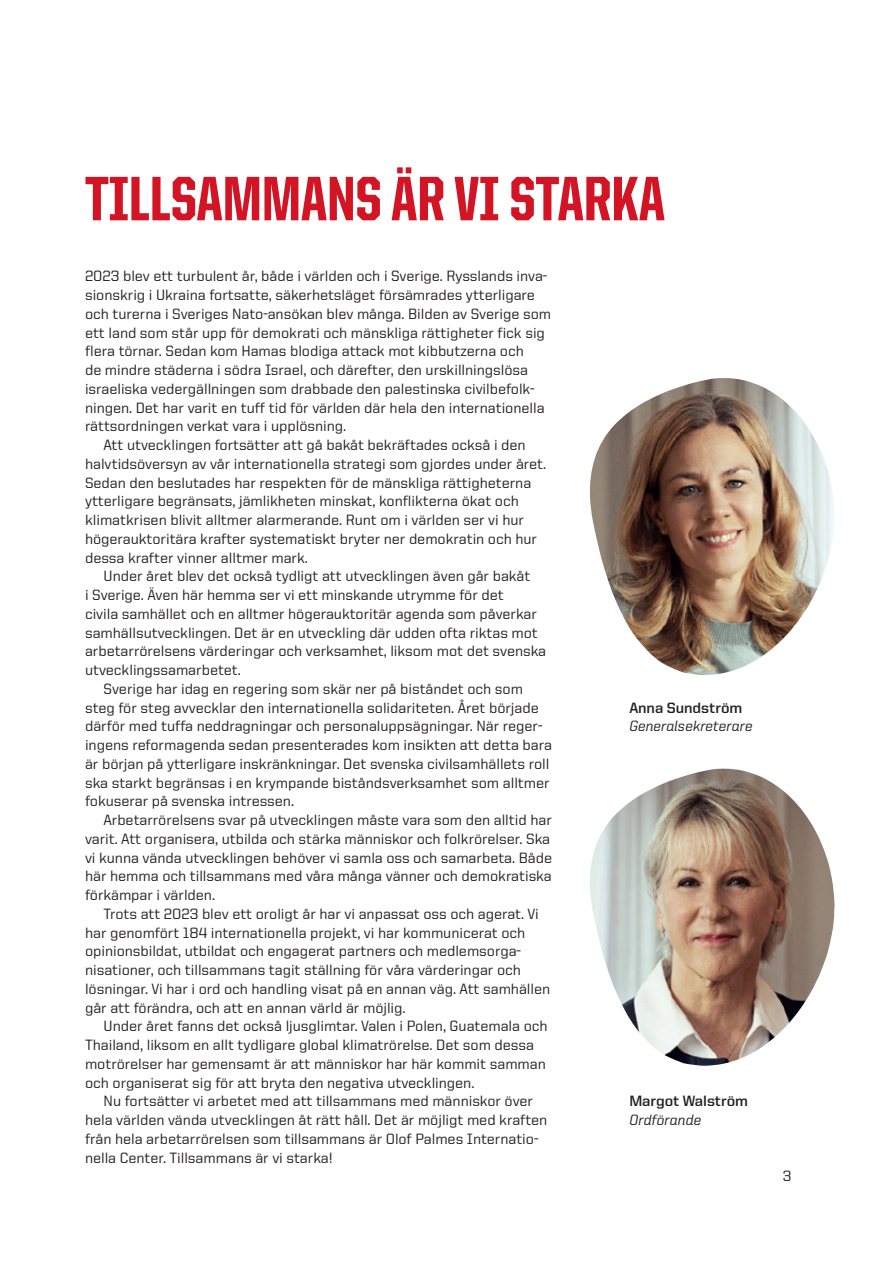
<style>
.page{position:relative;width:893px;height:1263px;background:#fff}
.page>*{position:absolute;margin:0;border:0;box-sizing:border-box;transform-origin:0 0}
.t1{font:800 63px "United Sans Cond";color:#d31425}
.t2{font:500 15px "United Sans Reg";letter-spacing:-.005em;color:#231f20}
.t3{font:500 15px "United Italic Reg";letter-spacing:-.01em;color:#231f20}
.t4{font:700 15px "United Sans Reg";letter-spacing:-.005em;color:#231f20}
</style>
<div class="page">
<img style="left:590px;top:378px;width:244px;height:297px">
<img style="left:590px;top:769px;width:245px;height:297px">
<h1 class="t1" style="left:85px;top:166px;width:581px">TILLSAMMANS ÄR VI STARKA</h1>
<p class="t2" style="left:85px;top:268px;width:464px">2023 blev ett turbulent år, både i världen och i Sverige. Rysslands inva-</p>
<p class="t2" style="left:85px;top:287px;width:452px">sionskrig i Ukraina fortsatte, säkerhetsläget försämrades ytterligare</p>
<p class="t2" style="left:85px;top:305px;width:468px">och turerna i Sveriges Nato-ansökan blev många. Bilden av Sverige som</p>
<p class="t2" style="left:85px;top:324px;width:461px">ett land som står upp för demokrati och mänskliga rättigheter fick sig</p>
<p class="t2" style="left:85px;top:343px;width:440px">flera törnar. Sedan kom Hamas blodiga attack mot kibbutzerna och</p>
<p class="t2" style="left:85px;top:362px;width:445px">de mindre städerna i södra Israel, och därefter, den urskillningslösa</p>
<p class="t2" style="left:85px;top:380px;width:451px">israeliska vedergällningen som drabbade den palestinska civilbefolk-</p>
<p class="t2" style="left:85px;top:399px;width:461px">ningen. Det har varit en tuff tid för världen där hela den internationella</p>
<p class="t2" style="left:85px;top:418px;width:263px">rättsordningen verkat vara i upplösning.</p>
<p class="t2" style="left:103px;top:437px;width:424px">Att utvecklingen fortsätter att gå bakåt bekräftades också i den</p>
<p class="t2" style="left:85px;top:455px;width:463px">halvtidsöversyn av vår internationella strategi som gjordes under året.</p>
<p class="t2" style="left:85px;top:474px;width:448px">Sedan den beslutades har respekten för de mänskliga rättigheterna</p>
<p class="t2" style="left:85px;top:493px;width:435px">ytterligare begränsats, jämlikheten minskat, konflikterna ökat och</p>
<p class="t2" style="left:85px;top:512px;width:440px">klimatkrisen blivit alltmer alarmerande. Runt om i världen ser vi hur</p>
<p class="t2" style="left:85px;top:530px;width:454px">högerauktoritära krafter systematiskt bryter ner demokratin och hur</p>
<p class="t2" style="left:85px;top:549px;width:224px">dessa krafter vinner alltmer mark.</p>
<p class="t2" style="left:104px;top:568px;width:428px">Under året blev det också tydligt att utvecklingen även går bakåt</p>
<p class="t2" style="left:85px;top:587px;width:420px">i Sverige. Även här hemma ser vi ett minskande utrymme för det</p>
<p class="t2" style="left:85px;top:605px;width:453px">civila samhället och en alltmer högerauktoritär agenda som påverkar</p>
<p class="t2" style="left:85px;top:624px;width:454px">samhällsutvecklingen. Det är en utveckling där udden ofta riktas mot</p>
<p class="t2" style="left:85px;top:643px;width:463px">arbetarrörelsens värderingar och verksamhet, liksom mot det svenska</p>
<p class="t2" style="left:85px;top:662px;width:157px">utvecklingssamarbetet.</p>
<p class="t2" style="left:104px;top:680px;width:421px">Sverige har idag en regering som skär ner på biståndet och som</p>
<p class="t2" style="left:85px;top:699px;width:455px">steg för steg avvecklar den internationella solidariteten. Året började</p>
<p class="t2" style="left:85px;top:718px;width:459px">därför med tuffa neddragningar och personaluppsägningar. När reger-</p>
<p class="t2" style="left:85px;top:737px;width:469px">ingens reformagenda sedan presenterades kom insikten att detta bara</p>
<p class="t2" style="left:85px;top:755px;width:466px">är början på ytterligare inskränkningar. Det svenska civilsamhällets roll</p>
<p class="t2" style="left:85px;top:774px;width:466px">ska starkt begränsas i en krympande biståndsverksamhet som alltmer</p>
<p class="t2" style="left:85px;top:793px;width:211px">fokuserar på svenska intressen.</p>
<p class="t2" style="left:103px;top:812px;width:450px">Arbetarrörelsens svar på utvecklingen måste vara som den alltid har</p>
<p class="t2" style="left:85px;top:830px;width:467px">varit. Att organisera, utbilda och stärka människor och folkrörelser. Ska</p>
<p class="t2" style="left:85px;top:849px;width:469px">vi kunna vända utvecklingen behöver vi samla oss och samarbeta. Både</p>
<p class="t2" style="left:85px;top:868px;width:468px">här hemma och tillsammans med våra många vänner och demokratiska</p>
<p class="t2" style="left:85px;top:887px;width:132px">förkämpar i världen.</p>
<p class="t2" style="left:103px;top:905px;width:437px">Trots att 2023 blev ett oroligt år har vi anpassat oss och agerat. Vi</p>
<p class="t2" style="left:85px;top:924px;width:442px">har genomfört 184 internationella projekt, vi har kommunicerat och</p>
<p class="t2" style="left:85px;top:943px;width:437px">opinionsbildat, utbildat och engagerat partners och medlemsorga-</p>
<p class="t2" style="left:85px;top:962px;width:437px">nisationer, och tillsammans tagit ställning för våra värderingar och</p>
<p class="t2" style="left:85px;top:980px;width:467px">lösningar. Vi har i ord och handling visat på en annan väg. Att samhällen</p>
<p class="t2" style="left:85px;top:999px;width:322px">går att förändra, och att en annan värld är möjlig.</p>
<p class="t2" style="left:104px;top:1018px;width:446px">Under året fanns det också ljusglimtar. Valen i Polen, Guatemala och</p>
<p class="t2" style="left:85px;top:1037px;width:450px">Thailand, liksom en allt tydligare global klimatrörelse. Det som dessa</p>
<p class="t2" style="left:85px;top:1055px;width:462px">motrörelser har gemensamt är att människor har här kommit samman</p>
<p class="t2" style="left:85px;top:1074px;width:391px">och organiserat sig för att bryta den negativa utvecklingen.</p>
<p class="t2" style="left:104px;top:1093px;width:431px">Nu fortsätter vi arbetet med att tillsammans med människor över</p>
<p class="t2" style="left:85px;top:1112px;width:464px">hela världen vända utvecklingen åt rätt håll. Det är möjligt med kraften</p>
<p class="t2" style="left:85px;top:1130px;width:455px">från hela arbetarrörelsen som tillsammans är Olof Palmes Internatio-</p>
<p class="t2" style="left:85px;top:1149px;width:249px">nella Center. Tillsammans är vi starka!</p>
<p class="t4" style="left:629px;top:699px;width:114px">Anna Sundström</p>
<p class="t3" style="left:629px;top:718px;width:125px">Generalsekreterare</p>
<p class="t4" style="left:629px;top:1093px;width:120px">Margot Walström</p>
<p class="t3" style="left:629px;top:1112px;width:74px">Ordförande</p>
<p class="t2" style="left:783px;top:1168px;width:10px">3</p>
</div>
